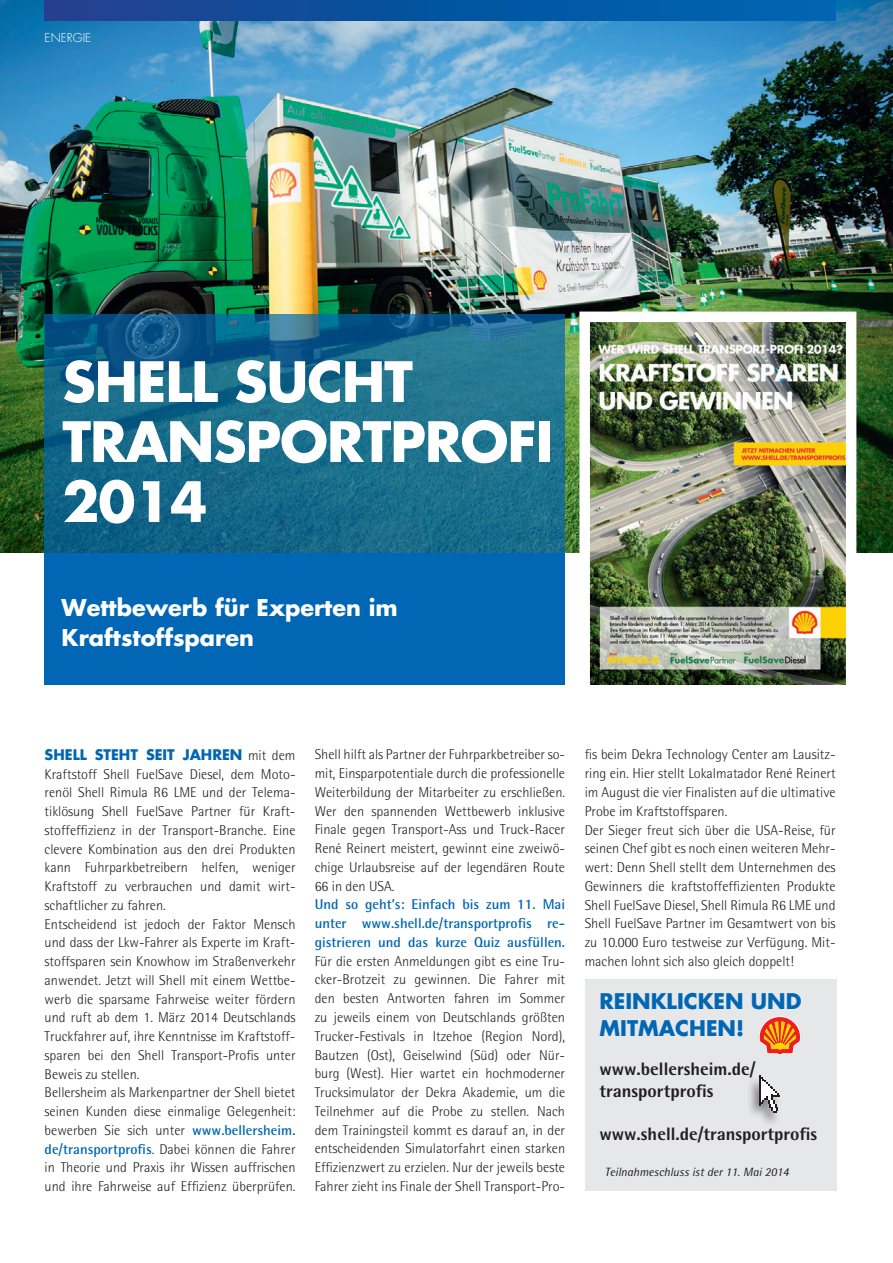
<style>
.page{position:relative;width:893px;height:1263px;background:#fff}
.page>*{position:absolute;margin:0;border:0;box-sizing:border-box;transform-origin:0 0}
.t1{font:700 54px/60px "Futura";letter-spacing:-.02em;color:#fff}
.t2{font:700 22.5px/30px "Futura";color:#fff}
.t3{font:700 21px "Futura";color:#0166b3}
.t4{font:800 18px/21.6px "Rotis Semi Sans";color:#231f20}
.t5{font:300 14.25px/18.8px "Rotis Semi Sans";color:#231f20}
.t6{font:700 14.25px/18.8px "Rotis Semi Sans";color:#0166b3;text-align:justify}
.t7{font:700 14.25px "Futura";color:#0166b3}
.t8{font:italic 12px "Rotis Semi Sans";color:#231f20}
.t9{font:300 12px "Futura";color:#fff}
.s1{font-weight:700;color:#0166b3}
</style>
<div class="page">
<img style="left:0;top:0;width:893px;height:553px">
<div style="left:45px;top:0;width:791px;height:21px;background:linear-gradient(to right,#1d408e,#0066b2)"></div>
<div style="left:45px;top:553px;width:520px;height:132px;background:#0166b3"></div>
<svg style="left:45px;top:315px;width:520px;height:238px;background:#17698a"></svg>
<img style="left:590px;top:323px;width:255px;height:362px">
<div style="left:585px;top:979px;width:252px;height:212px;background:#e6e7e9"></div>
<div style="left:746px;top:1075px;width:37px;height:53px;background:#231f20;opacity:.5"></div>
<svg style="left:760px;top:1077px;width:20px;height:36px"></svg>
<hr style="left:759px;top:1075px;width:2px;height:30px;background:#231f20">
<svg style="left:759px;top:1016px;width:42px;height:39px"></svg>
<p class="t9" style="left:45px;top:30px;width:48px">ENERGIE</p>
<h1 class="t1" style="left:62px;top:350px;width:64px">SHELL</h1>
<h1 class="t1" style="left:234px;top:350px;width:38px">SUCH</h1>
<h1 class="t1" style="left:62px;top:350px;width:485px;text-indent:322px">T<br>TRANSPORTPROFI<br>2014</h1>
<h2 class="t2" style="left:62px;top:591px;width:338px">WETTBEWERB FÜR EXPERTEN IM<br>KRAFTSTOFFSPAREN</h2>
<p class="t7" style="left:45px;top:745px;width:18px">SHELL</p>
<p class="t7" style="left:95px;top:745px;width:118px">STEHT SEIT JAHREN</p>
<p class="t5" style="left:45px;top:746px;width:252px;text-indent:203px">mit dem Kraftstoff Shell FuelSave Diesel, dem Moto&shy;renöl Shell Rimula R6 LME und der Telema&shy;tiklösung Shell FuelSave Partner für Kraft&shy;stoffeffizienz in der Transport-Branche. Eine clevere Kombination aus den drei Produkten kann Fuhrparkbetreibern helfen, weniger Kraftstoff zu verbrauchen und damit wirt&shy;schaftlicher zu fahren.<br>Entscheidend ist jedoch der Faktor Mensch und dass der Lkw-Fahrer als Experte im Kraft&shy;stoffsparen sein Knowhow im Straßenverkehr anwendet. Jetzt will Shell mit einem Wettbe&shy;werb die sparsame Fahrweise weiter fördern und ruft ab dem 1. März 2014 Deutschlands Truckfahrer auf, ihre Kenntnisse im Kraftstoff&shy;sparen bei den Shell Transport-Profis unter Beweis zu stellen.<br>Bellersheim als Markenpartner der Shell bietet seinen Kunden diese einmalige Gelegenheit: bewerben Sie sich unter <span class="s1">www.bellersheim. de/transportprofis</span>. Dabei können die Fahrer in Theorie und Praxis ihr Wissen auffrischen und ihre Fahrweise auf Effizienz überprüfen.</p>
<p class="t5" style="left:315px;top:745px;width:252px;text-align:justify">Shell hilft als Partner der Fuhrparkbetreiber so&shy;mit, Einsparpotentiale durch die professionelle Weiterbildung der Mitarbeiter zu erschließen.<br>Wer den spannenden Wettbewerb inklusive Finale gegen Transport-Ass und Truck-Racer René Reinert meistert, gewinnt eine zweiwö&shy;chige Urlaubsreise auf der legendären Route 66 in den USA.</p>
<p class="t6" style="left:315px;top:895px;width:252px">Und so geht’s: Einfach bis zum 11. Mai unter www.shell.de/transportprofis re&shy;gistrieren und das kurze Quiz ausfüllen.</p>
<p class="t5" style="left:315px;top:951px;width:252px;text-align:justify">Für die ersten Anmeldungen gibt es eine Tru&shy;cker-Brotzeit zu gewinnen. Die Fahrer mit den besten Antworten fahren im Sommer zu jeweils einem von Deutschlands größten Trucker-Festivals in Itzehoe (Region Nord), Bautzen (Ost), Geiselwind (Süd) oder Nür&shy;burg (West). Hier wartet ein hochmoderner Trucksimulator der Dekra Akademie, um die Teilnehmer auf die Probe zu stellen. Nach dem Trainingsteil kommt es darauf an, in der entscheidenden Simulatorfahrt einen starken Effizienzwert zu erzielen. Nur der jeweils beste Fahrer zieht ins Finale der Shell Transport-Pro-</p>
<p class="t5" style="left:585px;top:745px;width:252px">fis beim Dekra Technology Center am Lausitz&shy;ring ein. Hier stellt Lokalmatador René Reinert im August die vier Finalisten auf die ultimative Probe im Kraftstoffsparen.<br>Der Sieger freut sich über die USA-Reise, für seinen Chef gibt es noch einen weiteren Mehr&shy;wert: Denn Shell stellt dem Unternehmen des Gewinners die kraftstoffeffizienten Produkte Shell FuelSave Diesel, Shell Rimula R6 LME und Shell FuelSave Partner im Gesamtwert von bis zu 10.000 Euro testweise zur Verfügung. Mit&shy;machen lohnt sich also gleich doppelt!</p>
<h3 class="t3" style="left:600px;top:987px;width:28px">REINKLICKEN</h3>
<h3 class="t3" style="left:751px;top:987px;width:18px">UND</h3>
<h3 class="t3" style="left:600px;top:1014px;width:92px">MITMACHEN</h3>
<h3 class="t3" style="left:736px;top:1014px;width:10px">!</h3>
<p class="t4" style="left:600px;top:1058px;width:157px">www.bellersheim.de/ transportprofis</p>
<p class="t4" style="left:600px;top:1122px;width:219px">www.shell.de/transportprofis</p>
<p class="t8" style="left:605px;top:1165px;width:185px">Teilnahmeschluss ist der 11. Mai 2014</p>
</div>
